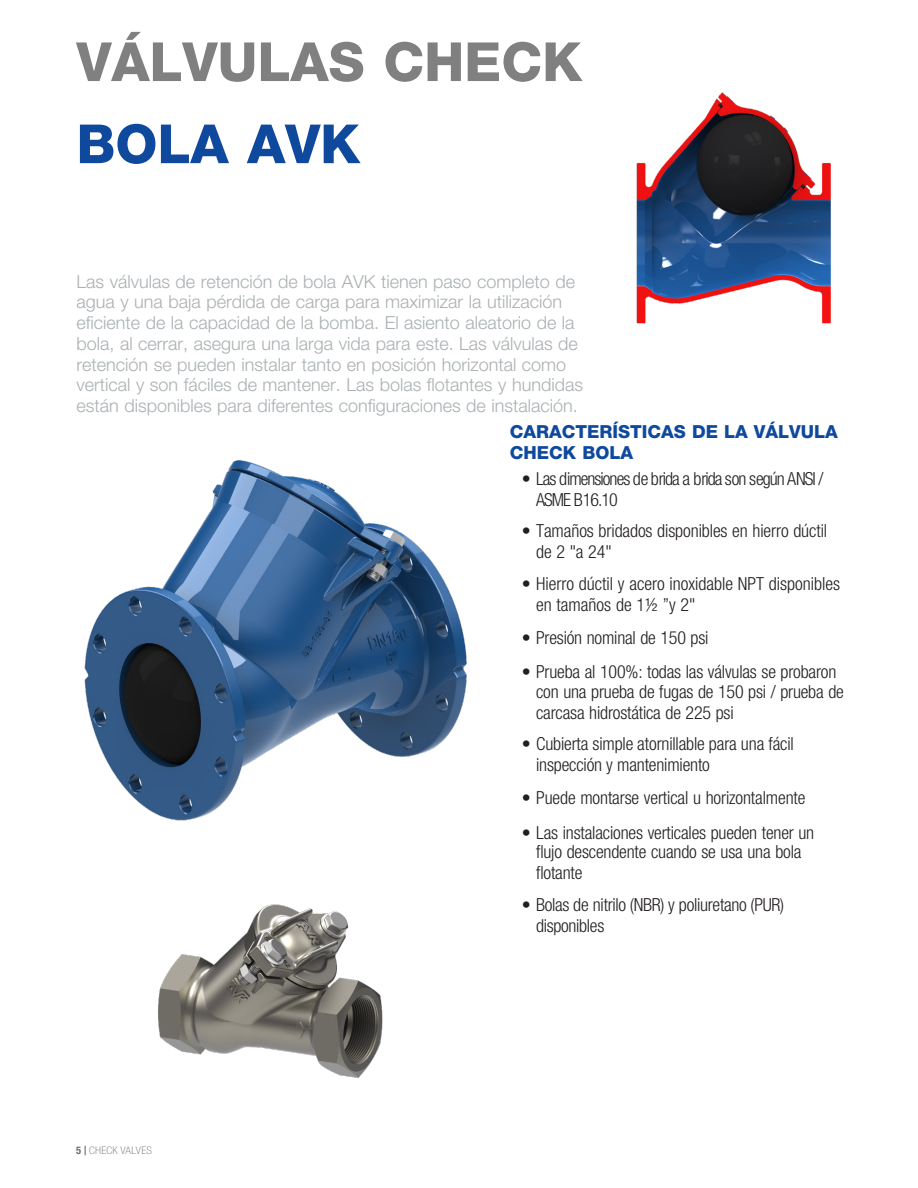
<style>
.page{position:relative;width:918px;height:1188px;background:#fff}
.page>*{position:absolute;margin:0;border:0;box-sizing:border-box;transform-origin:0 0}
.HEADLINE_BLUE_left_s{font:800 54px/82.1px "Helvetica Neue LT Pro";color:#808080}
.t1{font:300 condensed 18px/21px "Helvetica Neue LT Pro";letter-spacing:-.01em;color:#231f20}
.HEADLINE_BLUE_left_s-2{font:300 18px/20.7px "Helvetica Neue LT Pro";color:#aab0b3}
.t2{font:300 condensed 18px/21px "Helvetica Neue LT Pro";letter-spacing:-.055em;color:#231f20}
.SUB_HEADLINES{font:800 18px/21.6px "Helvetica Neue LT Pro";color:#0f499d}
.PAGE_NUMBER_TEXT_lef{font:100 condensed 10.5px "Helvetica Neue LT Pro";letter-spacing:.02em;color:#6c6d70;scale:1.1 1}
.s1{color:#0f499d}
.s2{font-weight:700}
.s3{font-family:"Times New Roman";font-weight:700;font-stretch:normal;color:#231f20}
</style>
<div class="page">
<img style="left:84px;top:460px;width:383px;height:361px">
<img style="left:636px;top:92px;width:195px;height:232px">
<img style="left:158px;top:904px;width:225px;height:174px">
<p class="HEADLINE_BLUE_left_s" style="left:76px;top:21px;width:507px">VÁLVULAS CHECK<br><span class="s1">BOLA AVK</span></p>
<p class="HEADLINE_BLUE_left_s-2" style="left:76px;top:270px;width:508px">Las válvulas de retención de bola AVK tienen paso completo de agua y una baja pérdida de carga para maximizar la utilización eficiente de la capacidad de la bomba. El asiento aleatorio de la bola, al cerrar, asegura una larga vida para este. Las válvulas de retención se pueden instalar tanto en posición horizontal como vertical y son fáciles de mantener. Las bolas flotantes y hundidas están disponibles para diferentes configuraciones de instalación.</p>
<p class="SUB_HEADLINES" style="left:510px;top:421px;width:329px">CARACTERÍSTICAS DE LA VÁLVULA<br>CHECK BOLA</p>
<p class="t2" style="left:536px;top:468px;width:289px;text-indent:-14px">• Las dimensiones de brida a brida son según ANSI /<br>ASME B16.10</p>
<p class="t1" style="left:536px;top:520px;width:293px;text-indent:-14px">• Tamaños bridados disponibles en hierro dúctil de 2 "a 24"</p>
<p class="t1" style="left:536px;top:573px;width:305px;text-indent:-14px">• Hierro dúctil y acero inoxidable NPT disponibles en tamaños de 1½ ”y 2"</p>
<p class="t1" style="left:522px;top:627px;width:188px">• Presión nominal de 150 psi</p>
<p class="t1" style="left:536px;top:661px;width:309px;line-height:20.2px;text-indent:-14px">• Prueba al 100%: todas las válvulas se probaron con una prueba de fugas de 150 psi / prueba de carcasa hidrostática de 225 psi</p>
<p class="t1" style="left:536px;top:733px;width:259px;text-indent:-14px">• Cubierta simple atornillable para una fácil inspección y mantenimiento</p>
<p class="t1" style="left:522px;top:787px;width:285px">• Puede montarse vertical u horizontalmente</p>
<p class="t1" style="left:536px;top:822px;width:280px;line-height:20.2px;text-indent:-14px">• Las instalaciones verticales pueden tener un flujo descendente cuando se usa una bola flotante</p>
<p class="t1" style="left:536px;top:894px;width:250px;text-indent:-14px">• Bolas de nitrilo (NBR) y poliuretano (PUR) disponibles</p>
<p class="PAGE_NUMBER_TEXT_lef" style="left:76px;top:1145px;width:70px"><span class="s2">5</span> <span class="s3">|</span> CHECK VALVES</p>
</div>
